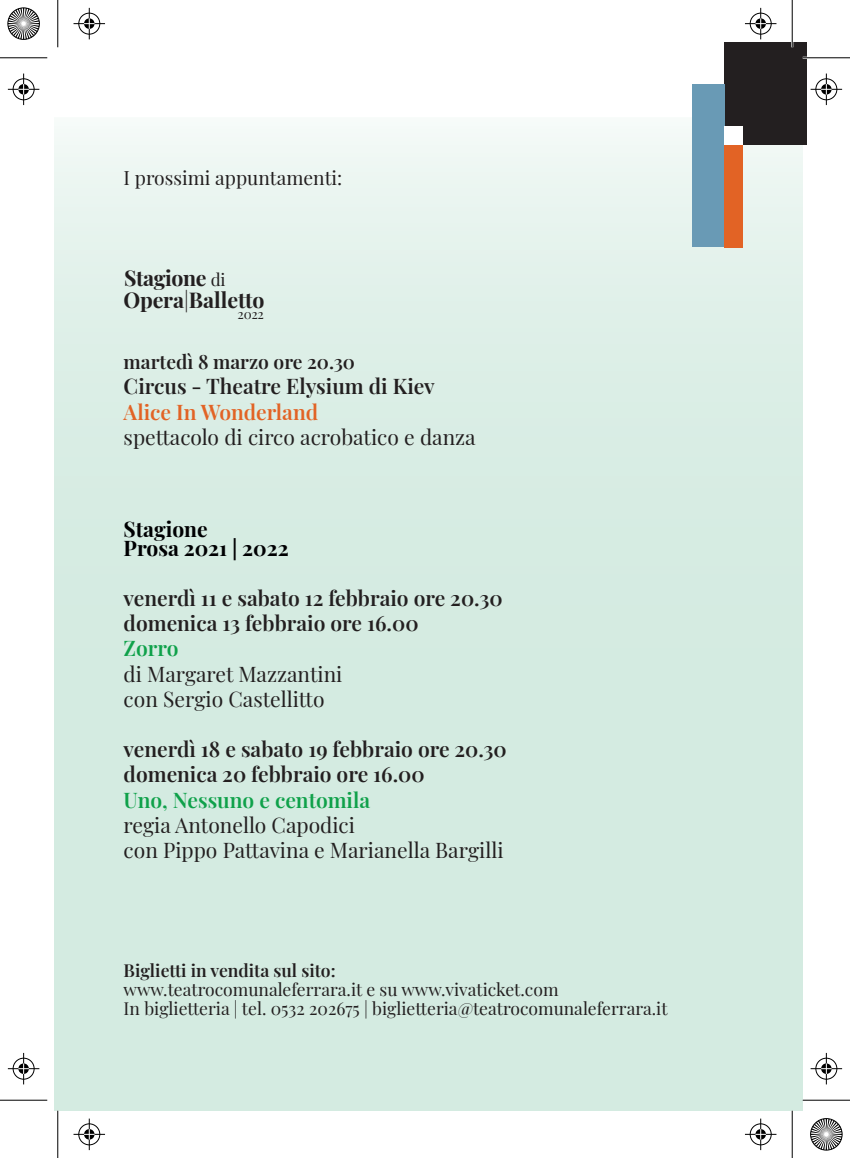
<style>
.page{position:relative;width:850px;height:1158px;background:#fff}
.page>*{position:absolute;margin:0;border:0;box-sizing:border-box;transform-origin:0 0}
.t1{font:700 21.35px/21.5px "Playfair Display";letter-spacing:-.015em;color:#231f20}
.t2{font:600 21px/25.2px "Playfair Display";color:#231f20}
.t3{font:21px/25.2px "Playfair Display";color:#231f20}
.t4{font:600 21px "Playfair Display";color:#0fa14a}
.t5{font:700 21px/19.2px "Playfair Display";color:#000002}
.t6{font:600 21px "Playfair Display";color:#e26325}
.t7{font:19.25px "Playfair Display";color:#231f20}
.t8{font:600 19.25px "Playfair Display";color:#231f20}
.t9{font:17.5px/19.2px "Playfair Display";color:#231f20}
.t10{font:600 17.5px "Playfair Display";color:#231f20}
.t11{font:13.3px "Playfair Display";color:#231f20}
.s1{font-weight:400;font-size:17.15px}
.s2{font-weight:400}
</style>
<div class="page">
<div style="left:54px;top:117px;width:749px;height:994px;background:linear-gradient(to bottom,#e6f3ed,#cde8dc)"></div>
<div style="left:724px;top:43px;width:83px;height:102px;background:#231f20"></div>
<div style="left:692px;top:84px;width:32px;height:163px;background:#699ab5"></div>
<div style="left:724px;top:145px;width:19px;height:102px;background:#e26325"></div>
<div style="left:724px;top:126px;width:19px;height:19px;background:#fff"></div>
<hr style="left:802px;top:57px;width:48px;height:2px;background:#fff">
<hr style="left:802px;top:1098px;width:48px;height:3px;background:#fff">
<hr style="left:57px;top:1110px;width:2px;height:47px;background:#fff">
<hr style="left:791px;top:0;width:2px;height:47px;background:#fff">
<hr style="left:791px;top:1110px;width:2px;height:47px;background:#fff">
<hr style="left:0;top:57px;width:47px;height:1px;background:#000">
<hr style="left:802px;top:57px;width:48px;height:1px;background:#000">
<hr style="left:0;top:1099px;width:47px;height:1px;background:#000">
<hr style="left:802px;top:1099px;width:48px;height:1px;background:#000">
<hr style="left:57px;top:0;width:1px;height:47px;background:#000">
<hr style="left:57px;top:1110px;width:1px;height:47px;background:#000">
<hr style="left:792px;top:0;width:1px;height:47px;background:#000">
<hr style="left:792px;top:1110px;width:1px;height:47px;background:#000">
<div style="left:78px;top:12px;width:23px;height:23px;border:2px solid #fff;border-radius:50%"></div>
<hr style="left:74px;top:23px;width:31px;height:2px;background:#fff">
<hr style="left:88px;top:8px;width:2px;height:31px;background:#fff">
<div style="left:83px;top:17px;width:13px;height:13px;border:2px solid #fff;border-radius:50%"></div>
<div style="left:79px;top:13px;width:21px;height:21px;border:1px solid #000;border-radius:50%"></div>
<hr style="left:74px;top:23px;width:31px;height:1px;background:#000">
<hr style="left:89px;top:8px;width:1px;height:31px;background:#000">
<svg style="left:84px;top:18px;width:10px;height:11px"></svg>
<div style="left:749px;top:12px;width:23px;height:23px;border:2px solid #fff;border-radius:50%"></div>
<hr style="left:745px;top:23px;width:31px;height:2px;background:#fff">
<hr style="left:759px;top:8px;width:3px;height:31px;background:#fff">
<div style="left:754px;top:17px;width:13px;height:13px;border:2px solid #fff;border-radius:50%"></div>
<div style="left:750px;top:13px;width:21px;height:21px;border:1px solid #000;border-radius:50%"></div>
<hr style="left:745px;top:23px;width:31px;height:1px;background:#000">
<hr style="left:760px;top:8px;width:1px;height:31px;background:#000">
<svg style="left:755px;top:18px;width:11px;height:11px"></svg>
<div style="left:78px;top:1122px;width:23px;height:23px;border:2px solid #fff;border-radius:50%"></div>
<hr style="left:74px;top:1133px;width:31px;height:2px;background:#fff">
<hr style="left:88px;top:1118px;width:2px;height:31px;background:#fff">
<div style="left:83px;top:1127px;width:13px;height:13px;border:2px solid #fff;border-radius:50%"></div>
<div style="left:79px;top:1123px;width:21px;height:21px;border:1px solid #000;border-radius:50%"></div>
<hr style="left:74px;top:1133px;width:31px;height:1px;background:#000">
<hr style="left:89px;top:1118px;width:1px;height:31px;background:#000">
<svg style="left:84px;top:1128px;width:10px;height:11px"></svg>
<div style="left:749px;top:1122px;width:23px;height:23px;border:2px solid #fff;border-radius:50%"></div>
<hr style="left:745px;top:1133px;width:31px;height:2px;background:#fff">
<hr style="left:759px;top:1118px;width:3px;height:31px;background:#fff">
<div style="left:754px;top:1127px;width:13px;height:13px;border:2px solid #fff;border-radius:50%"></div>
<div style="left:750px;top:1123px;width:21px;height:21px;border:1px solid #000;border-radius:50%"></div>
<hr style="left:745px;top:1133px;width:31px;height:1px;background:#000">
<hr style="left:760px;top:1118px;width:1px;height:31px;background:#000">
<svg style="left:755px;top:1128px;width:11px;height:11px"></svg>
<div style="left:12px;top:78px;width:23px;height:23px;border:2px solid #fff;border-radius:50%"></div>
<hr style="left:8px;top:88px;width:31px;height:2px;background:#fff">
<hr style="left:23px;top:74px;width:2px;height:31px;background:#fff">
<div style="left:17px;top:83px;width:13px;height:13px;border:2px solid #fff;border-radius:50%"></div>
<div style="left:13px;top:79px;width:21px;height:21px;border:1px solid #000;border-radius:50%"></div>
<hr style="left:8px;top:89px;width:31px;height:1px;background:#000">
<hr style="left:23px;top:74px;width:1px;height:31px;background:#000">
<svg style="left:18px;top:84px;width:11px;height:10px"></svg>
<div style="left:12px;top:1056px;width:23px;height:24px;border:2px solid #fff;border-radius:50%"></div>
<hr style="left:8px;top:1067px;width:31px;height:2px;background:#fff">
<hr style="left:23px;top:1052px;width:2px;height:32px;background:#fff">
<div style="left:17px;top:1062px;width:13px;height:12px;border:2px solid #fff;border-radius:50%"></div>
<div style="left:13px;top:1057px;width:21px;height:22px;border:1px solid #000;border-radius:50%"></div>
<hr style="left:8px;top:1068px;width:31px;height:1px;background:#000">
<hr style="left:23px;top:1052px;width:1px;height:32px;background:#000">
<svg style="left:18px;top:1063px;width:11px;height:10px"></svg>
<div style="left:814px;top:78px;width:24px;height:23px;border:2px solid #fff;border-radius:50%"></div>
<hr style="left:810px;top:88px;width:32px;height:2px;background:#fff">
<hr style="left:825px;top:74px;width:2px;height:31px;background:#fff">
<div style="left:820px;top:83px;width:12px;height:13px;border:2px solid #fff;border-radius:50%"></div>
<div style="left:815px;top:79px;width:22px;height:21px;border:1px solid #000;border-radius:50%"></div>
<hr style="left:810px;top:89px;width:32px;height:1px;background:#000">
<hr style="left:826px;top:74px;width:1px;height:31px;background:#000">
<svg style="left:821px;top:84px;width:10px;height:10px"></svg>
<div style="left:814px;top:1056px;width:24px;height:24px;border:2px solid #fff;border-radius:50%"></div>
<hr style="left:810px;top:1067px;width:32px;height:2px;background:#fff">
<hr style="left:825px;top:1052px;width:2px;height:32px;background:#fff">
<div style="left:820px;top:1062px;width:12px;height:12px;border:2px solid #fff;border-radius:50%"></div>
<div style="left:815px;top:1057px;width:22px;height:22px;border:1px solid #000;border-radius:50%"></div>
<hr style="left:810px;top:1068px;width:32px;height:1px;background:#000">
<hr style="left:826px;top:1052px;width:1px;height:32px;background:#000">
<svg style="left:821px;top:1063px;width:10px;height:10px"></svg>
<svg style="left:7px;top:7px;width:33px;height:33px"></svg>
<svg style="left:810px;top:1118px;width:33px;height:33px"></svg>
<p class="t7" style="left:124px;top:163px;width:220px">I prossimi appuntamenti:</p>
<p class="t1" style="left:124px;top:266px;width:142px">Stagione <span class="s1">di<br></span>Opera<span class="s2">|</span>Balletto</p>
<p class="t11" style="left:237px;top:303px;width:28px">2022</p>
<p class="t8" style="left:124px;top:347px;width:233px">martedì 8 marzo ore 20.30</p>
<p class="t2" style="left:124px;top:372px;width:313px">Circus - Theatre Elysium di Kiev</p>
<p class="t6" style="left:124px;top:395px;width:196px">Alice In Wonderland</p>
<p class="t3" style="left:124px;top:422px;width:353px">spettacolo di circo acrobatico e danza</p>
<p class="t5" style="left:124px;top:517px;width:167px">Stagione<br>Prosa 2021 | 2022</p>
<p class="t2" style="left:124px;top:583px;width:380px">venerdì 11 e sabato 12 febbraio ore 20.30 domenica 13 febbraio ore 16.00</p>
<p class="t4" style="left:124px;top:632px;width:56px">Zorro</p>
<p class="t3" style="left:124px;top:659px;width:220px">di Margaret Mazzantini con Sergio Castellitto</p>
<p class="t2" style="left:124px;top:735px;width:385px">venerdì 18 e sabato 19 febbraio ore 20.30 domenica 20 febbraio ore 16.00</p>
<p class="t4" style="left:124px;top:783px;width:248px">Uno, Nessuno e centomila</p>
<p class="t3" style="left:124px;top:810px;width:381px">regia Antonello Capodici<br>con Pippo Pattavina e Marianella Bargilli</p>
<p class="t10" style="left:124px;top:956px;width:213px">Biglietti in vendita sul sito:</p>
<p class="t9" style="left:124px;top:977px;width:545px">www.teatrocomunaleferrara.it e su www.vivaticket.com<br>In biglietteria | tel. 0532 202675 | biglietteria@teatrocomunaleferrara.it</p>
</div>
